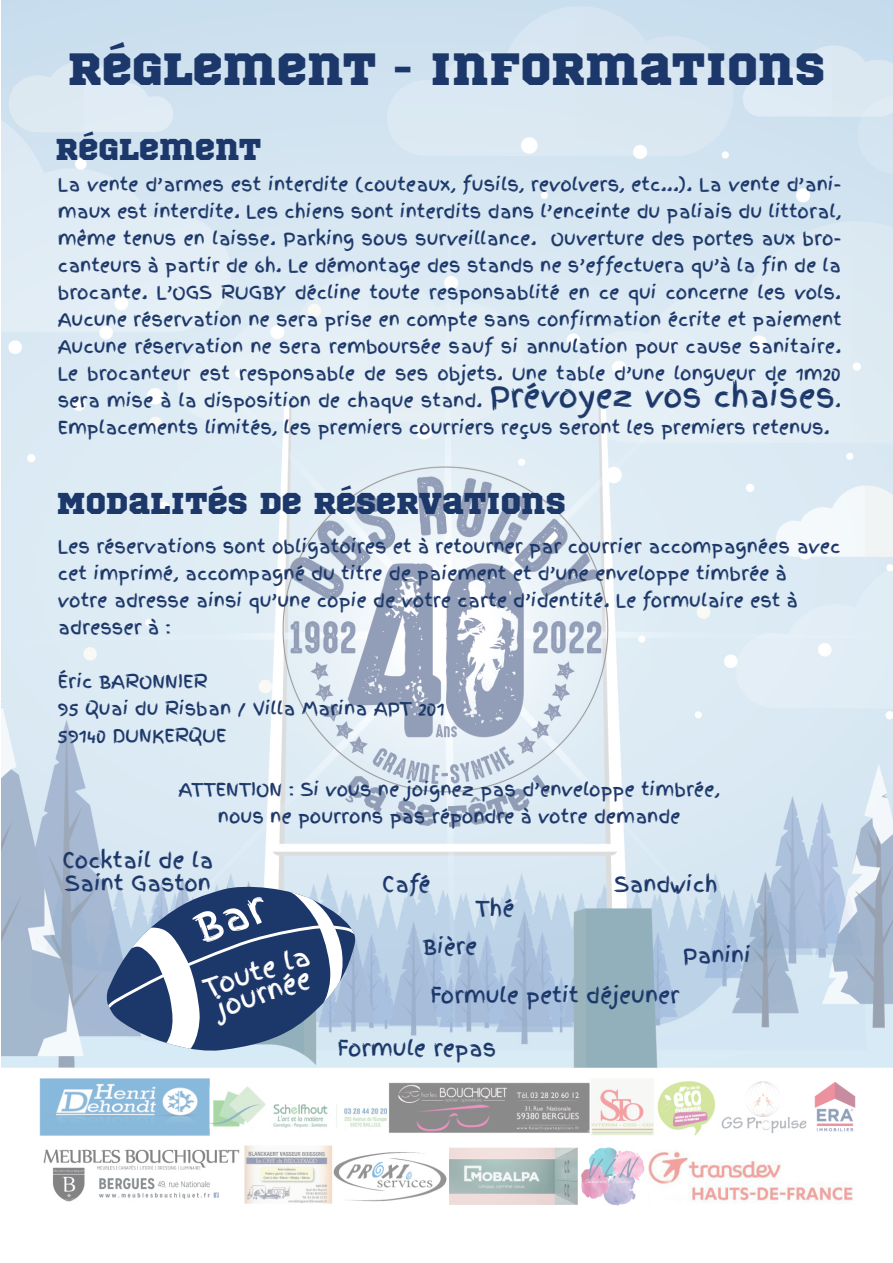
<style>
.page{position:relative;width:893px;height:1263px;background:#fff}
.page>*{position:absolute;margin:0;border:0;box-sizing:border-box;transform-origin:0 0}
.t1{font:45px "Sports World";color:#1c3769}
.t2{font:30px "Sports World";color:#1c3769}
.t3{font:25.5px/22.5px "Finger Paint";color:#fff}
.t4{font:21px/22.5px "Finger Paint";color:#1c3769}
.t5{font:18px/27px "Finger Paint";color:#1c3769}
.s1{font-size:30px}
</style>
<div class="page">
<img style="left:1px;top:0;width:892px;height:1206px">
<svg style="left:106px;top:882px;width:250px;height:171px;background:#6a80a2"></svg>
<h1 class="t1" style="left:68px;top:33px;width:759px">RÉGLEMENT - INFORMATIONS</h1>
<h2 class="t2" style="left:56px;top:124px;width:207px">RÉGLEMENT</h2>
<p class="t5" style="left:58px;top:171px;width:785px;text-align:justify">La vente d’armes est interdite (couteaux, fusils, revolvers, etc...). La vente d’ani&shy;maux est interdite. Les chiens sont interdits dans l’enceinte du paliais du littoral, même tenus en laisse. Parking sous surveillance. Ouverture des portes aux bro&shy;canteurs à partir de 6h. Le démontage des stands ne s’effectuera qu’à la fin de la brocante. L’OGS RUGBY décline toute responsablité en ce qui concerne les vols.<br>Aucune réservation ne sera prise en compte sans confirmation écrite et paiement Aucune réservation ne sera remboursée sauf si annulation pour cause sanitaire.<br>Le brocanteur est responsable de ses objets. Une table d’une longueur de 1m20 sera mise à la disposition de chaque stand. <span class="s1">Prévoyez vos chaises</span>.<br>Emplacements limités, les premiers courriers reçus seront les premiers retenus.</p>
<h2 class="t2" style="left:57px;top:478px;width:511px">MODALITÉS DE RÉSERVATIONS</h2>
<p class="t5" style="left:58px;top:533px;width:784px">Les réservations sont obligatoires et à retourner par courrier accompagnées avec cet imprimé, accompagné du titre de paiement et d’une enveloppe timbrée à votre adresse ainsi qu’une copie de votre carte d’identité. Le formulaire est à adresser à :</p>
<p class="t5" style="left:58px;top:668px;width:388px">Éric BARONNIER<br>95 Quai du Risban / Villa Marina APT 201<br>59140 DUNKERQUE</p>
<p class="t5" style="left:179px;top:776px;width:543px;text-align:center">ATTENTION : Si vous ne joignez pas d’enveloppe timbrée, nous ne pourrons pas répondre à votre demande</p>
<p class="t4" style="left:62px;top:849px;width:152px">Cocktail de la<br>Saint Gaston</p>
<h3 class="t3" style="left:201px;top:978px;width:112px;rotate:-18deg">Toute la journée</h3>
<p class="t4" style="left:382px;top:873px;width:50px">Café</p>
<p class="t4" style="left:475px;top:897px;width:40px">Thé</p>
<p class="t4" style="left:614px;top:873px;width:105px">Sandwich</p>
<p class="t4" style="left:423px;top:935px;width:56px">Bière</p>
<p class="t4" style="left:430px;top:984px;width:251px">Formule petit déjeuner</p>
<p class="t4" style="left:338px;top:1037px;width:160px">Formule repas</p>
<p class="t4" style="left:683px;top:944px;width:70px">Panini</p>
</div>
